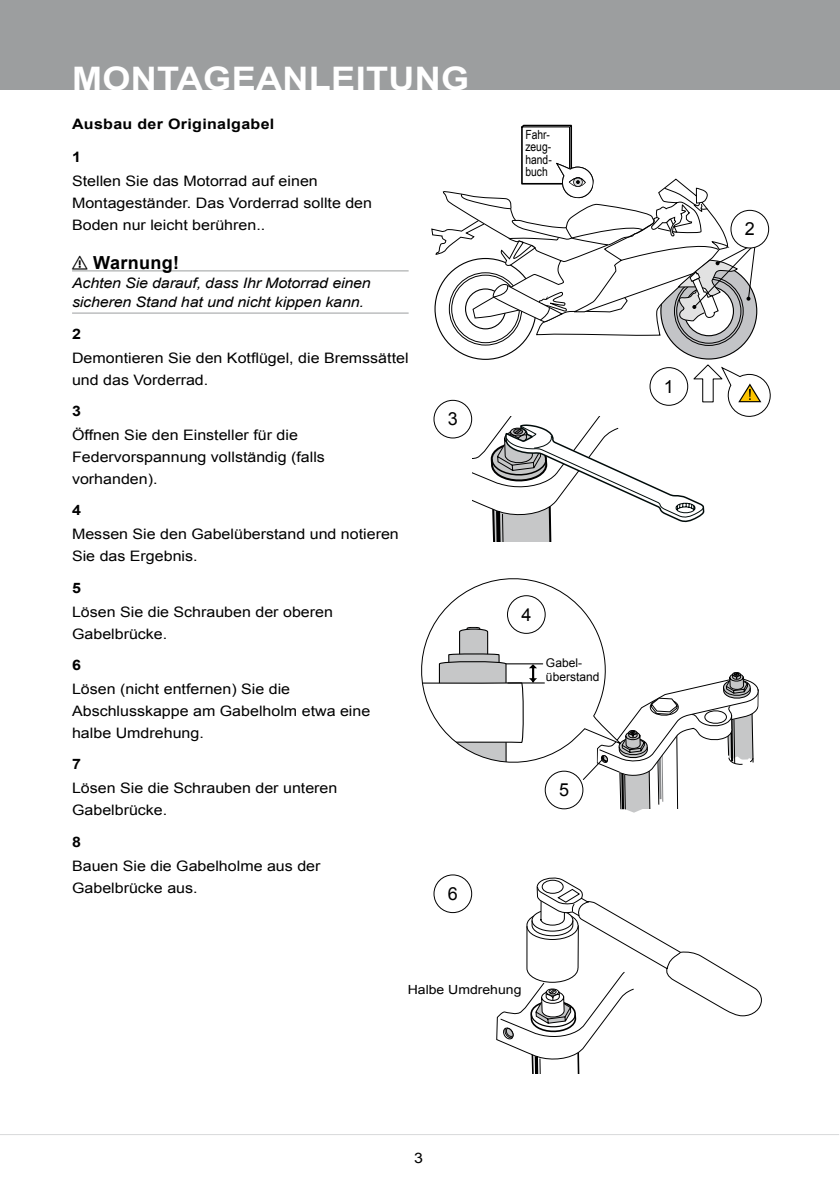
<style>
.page{position:relative;width:840px;height:1191px;background:#fff}
.page>*{position:absolute;margin:0;border:0;box-sizing:border-box;transform-origin:0 0}
.t1{font:700 32.4px "Arial";letter-spacing:.01em;color:#fff;scale:1.11 1}
.t2{font:700 18px "Arial";letter-spacing:.02em;color:#000}
.t3{font:18px "Arial";color:#000}
.t4{font:14.4px/22px "Arial";color:#000;scale:1.11 1}
.t5{font:italic 14.4px/19px "Arial";letter-spacing:-.01em;color:#000;scale:1.11 1}
.t6{font:700 14.4px "Arial";letter-spacing:.02em;color:#000;scale:1.11 1}
.t7{font:12.6px/12.6px "Arial Narrow";color:#000}
.t8{font:12.6px "Arial";color:#000;scale:1.11 1}
.t9{font:12px/14px "Arial";color:#000}
</style>
<div class="page">
<div style="left:0;top:0;width:839px;height:90px;background:#9c9e9f"></div>
<hr style="left:0;top:1134px;width:838px;height:1px;background:#d9dadb">
<hr style="left:72px;top:270px;width:336px;height:1px;background:#9c9e9f">
<hr style="left:72px;top:313px;width:336px;height:1px;background:#9c9e9f">
<svg style="left:496px;top:877px;width:265px;height:196px"></svg>
<div style="left:433px;top:874px;width:39px;height:39px;border:1px solid #000;border-radius:50%"></div>
<div style="left:544px;top:770px;width:39px;height:39px;border:1px solid #000;border-radius:50%"></div>
<svg style="left:421px;top:578px;width:185px;height:195px"></svg>
<div style="left:507px;top:595px;width:38px;height:38px;background:#fff;border-radius:50%"></div>
<div style="left:506px;top:595px;width:39px;height:39px;border:1px solid #000;border-radius:50%"></div>
<svg style="left:581px;top:672px;width:177px;height:140px"></svg>
<svg style="left:431px;top:125px;width:340px;height:416px"></svg>
<div style="left:526px;top:129px;width:39px;height:31px;background:#fff"></div>
<h1 class="t1" style="left:72px;top:57px;width:359px">MONTAGEANLEITUNG</h1>
<p class="t6" style="left:72px;top:114px;width:184px">Ausbau der Originalgabel</p>
<p class="t6" style="left:72px;top:147px;width:10px">1</p>
<p class="t4" style="left:72px;top:170px;width:272px">Stellen Sie das Motorrad auf einen<br>Montageständer. Das Vorderrad sollte den<br>Boden nur leicht berühren..</p>
<p class="t2" style="left:72px;top:251px;width:109px">⚠ Warnung!</p>
<p class="t5" style="left:72px;top:274px;width:270px">Achten Sie darauf, dass Ihr Motorrad einen sicheren Stand hat und nicht kippen kann.</p>
<p class="t6" style="left:72px;top:324px;width:10px">2</p>
<p class="t4" style="left:72px;top:346px;width:304px">Demontieren Sie den Kotflügel, die Bremssättel und das Vorderrad.</p>
<p class="t6" style="left:72px;top:401px;width:10px">3</p>
<p class="t4" style="left:72px;top:424px;width:229px">Öffnen Sie den Einsteller für die<br>Federvorspannung vollständig (falls vorhanden).</p>
<p class="t6" style="left:72px;top:500px;width:10px">4</p>
<p class="t4" style="left:72px;top:523px;width:296px">Messen Sie den Gabelüberstand und notieren<br>Sie das Ergebnis.</p>
<p class="t6" style="left:72px;top:578px;width:10px">5</p>
<p class="t4" style="left:72px;top:601px;width:236px">Lösen Sie die Schrauben der oberen<br>Gabelbrücke.</p>
<p class="t6" style="left:72px;top:655px;width:10px">6</p>
<p class="t4" style="left:72px;top:678px;width:270px">Lösen (nicht entfernen) Sie die<br>Abschlusskappe am Gabelholm etwa eine halbe Umdrehung.</p>
<p class="t6" style="left:72px;top:754px;width:10px">7</p>
<p class="t4" style="left:72px;top:777px;width:240px">Lösen Sie die Schrauben der unteren<br>Gabelbrücke.</p>
<p class="t6" style="left:72px;top:832px;width:10px">8</p>
<p class="t4" style="left:72px;top:855px;width:225px">Bauen Sie die Gabelholme aus der<br>Gabelbrücke aus.</p>
<p class="t3" style="left:447px;top:407px;width:12px">3</p>
<p class="t3" style="left:447px;top:881px;width:12px">6</p>
<p class="t7" style="left:525px;top:127px;width:28px">Fahr&shy;zeug&shy;hand&shy;buch</p>
<p class="t3" style="left:521px;top:602px;width:12px">4</p>
<p class="t9" style="left:545px;top:656px;width:55px">Gabel&shy;überstand</p>
<p class="t3" style="left:558px;top:778px;width:12px">5</p>
<p class="t8" style="left:407px;top:981px;width:104px">Halbe Umdrehung</p>
<p class="t4" style="left:414px;top:1147px;width:10px">3</p>
<p class="t3" style="left:663px;top:374px;width:12px">1</p>
<p class="t3" style="left:744px;top:217px;width:12px">2</p>
</div>
